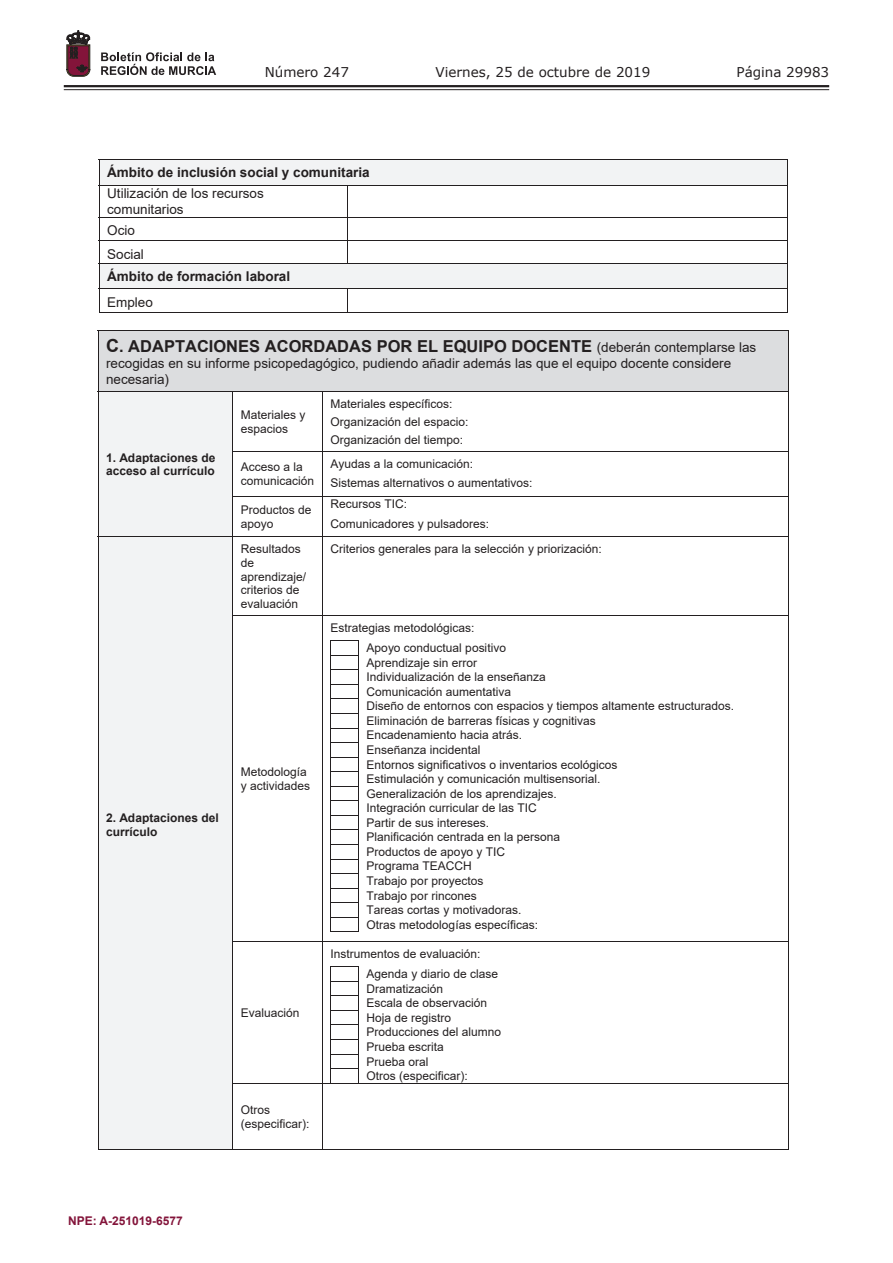
<style>
.page{position:relative;width:893px;height:1263px;background:#fff}
.page>*{position:absolute;margin:0;border:0;box-sizing:border-box;transform-origin:0 0}
.t1{font:700 16.5px "Arial";color:#231f20}
.t2{font:13.5px/15.5px "Arial";color:#231f20}
.t3{font:700 13.5px "Arial";color:#231f20}
.t4{font:13.5px "Verdana";color:#231f20}
.t5{font:12px/14.5px "Arial";color:#231f20}
.t6{font:700 12px/13.8px "Arial";color:#231f20}
.t7{font:700 12px "Arial";color:#83143a}
.s1{font-size:18px}
.s2{font-weight:400;font-size:13.5px}
</style>
<div class="page">
<hr style="left:64px;top:85px;width:765px;height:2px;background:#231f20">
<hr style="left:64px;top:89px;width:765px;height:1px;background:#231f20">
<svg style="left:101px;top:52px;width:115px;height:23px"></svg>
<svg style="left:67px;top:31px;width:23px;height:45px"></svg>
<div style="left:107px;top:160px;width:673px;height:25px;background:#f2f3f4"></div>
<hr style="left:99px;top:160px;width:689px;height:1px;background:#231f20">
<svg style="left:99px;top:161px;width:1px;height:24px"></svg>
<svg style="left:787px;top:161px;width:1px;height:24px"></svg>
<hr style="left:99px;top:185px;width:689px;height:1px;background:#231f20">
<hr style="left:99px;top:186px;width:1px;height:31px;background:#231f20">
<hr style="left:348px;top:186px;width:1px;height:31px;background:#231f20">
<hr style="left:787px;top:186px;width:1px;height:31px;background:#231f20">
<hr style="left:99px;top:217px;width:689px;height:1px;background:#231f20">
<hr style="left:99px;top:240px;width:689px;height:1px;background:#231f20">
<div style="left:100px;top:264px;width:687px;height:24px;background:#f2f3f4"></div>
<hr style="left:99px;top:263px;width:689px;height:1px;background:#231f20">
<hr style="left:99px;top:288px;width:689px;height:1px;background:#231f20">
<svg style="left:99px;top:218px;width:1px;height:94px"></svg>
<hr style="left:99px;top:312px;width:249px;height:1px;background:#231f20">
<hr style="left:348px;top:312px;width:439px;height:1px;background:#231f20">
<svg style="left:787px;top:218px;width:1px;height:95px"></svg>
<div style="left:106px;top:330px;width:675px;height:26px;background:#dcdddf"></div>
<div style="left:106px;top:356px;width:675px;height:15px;background:#dcdddf"></div>
<div style="left:106px;top:371px;width:675px;height:20px;background:#dcdddf"></div>
<hr style="left:98px;top:330px;width:691px;height:1px;background:#231f20">
<hr style="left:98px;top:330px;width:1px;height:61px;background:#231f20">
<hr style="left:788px;top:330px;width:1px;height:61px;background:#231f20">
<div style="left:98px;top:392px;width:134px;height:145px;background:#f2f3f4"></div>
<hr style="left:98px;top:391px;width:691px;height:1px;background:#231f20">
<hr style="left:98px;top:392px;width:1px;height:59px;background:#231f20">
<hr style="left:232px;top:392px;width:1px;height:59px;background:#231f20">
<hr style="left:322px;top:392px;width:1px;height:59px;background:#231f20">
<hr style="left:788px;top:392px;width:1px;height:59px;background:#231f20">
<hr style="left:232px;top:451px;width:557px;height:1px;background:#231f20">
<hr style="left:98px;top:452px;width:1px;height:44px;background:#231f20">
<hr style="left:232px;top:452px;width:1px;height:44px;background:#231f20">
<hr style="left:322px;top:452px;width:1px;height:44px;background:#231f20">
<hr style="left:788px;top:452px;width:1px;height:44px;background:#231f20">
<hr style="left:232px;top:496px;width:557px;height:1px;background:#231f20">
<hr style="left:98px;top:497px;width:1px;height:40px;background:#231f20">
<hr style="left:232px;top:497px;width:1px;height:40px;background:#231f20">
<hr style="left:322px;top:497px;width:1px;height:40px;background:#231f20">
<hr style="left:788px;top:497px;width:1px;height:40px;background:#231f20">
<div style="left:98px;top:537px;width:134px;height:612px;background:#f2f3f4"></div>
<hr style="left:98px;top:537px;width:691px;height:1px;background:#231f20">
<hr style="left:98px;top:537px;width:1px;height:78px;background:#231f20">
<hr style="left:232px;top:537px;width:1px;height:78px;background:#231f20">
<hr style="left:322px;top:537px;width:1px;height:78px;background:#231f20">
<hr style="left:788px;top:537px;width:1px;height:78px;background:#231f20">
<svg style="left:330px;top:640px;width:29px;height:292px"></svg>
<hr style="left:232px;top:615px;width:557px;height:1px;background:#231f20">
<hr style="left:98px;top:616px;width:1px;height:325px;background:#231f20">
<hr style="left:232px;top:616px;width:1px;height:325px;background:#231f20">
<hr style="left:322px;top:616px;width:1px;height:325px;background:#231f20">
<hr style="left:788px;top:616px;width:1px;height:325px;background:#231f20">
<svg style="left:330px;top:966px;width:29px;height:117px"></svg>
<hr style="left:232px;top:941px;width:557px;height:1px;background:#231f20">
<hr style="left:98px;top:942px;width:1px;height:141px;background:#231f20">
<hr style="left:232px;top:942px;width:1px;height:141px;background:#231f20">
<hr style="left:322px;top:942px;width:1px;height:141px;background:#231f20">
<hr style="left:788px;top:942px;width:1px;height:141px;background:#231f20">
<hr style="left:232px;top:1083px;width:557px;height:1px;background:#231f20">
<hr style="left:98px;top:1084px;width:1px;height:65px;background:#231f20">
<hr style="left:98px;top:1149px;width:134px;height:1px;background:#231f20">
<hr style="left:232px;top:1084px;width:1px;height:65px;background:#231f20">
<hr style="left:233px;top:1149px;width:89px;height:1px;background:#231f20">
<hr style="left:322px;top:1084px;width:1px;height:65px;background:#231f20">
<hr style="left:323px;top:1149px;width:465px;height:1px;background:#231f20">
<hr style="left:788px;top:1084px;width:1px;height:65px;background:#231f20">
<p class="t4" style="left:265px;top:62px;width:86px">Número 247</p>
<p class="t4" style="left:436px;top:62px;width:216px">Viernes, 25 de octubre de 2019</p>
<p class="t4" style="left:736px;top:62px;width:94px">Página 29983</p>
<p class="t3" style="left:107px;top:163px;width:264px">Ámbito de inclusión social y comunitaria</p>
<p class="t2" style="left:107px;top:186px;width:158px">Utilización de los recursos comunitarios</p>
<p class="t2" style="left:107px;top:219px;width:38px;line-height:23.2px">Ocio<br>Social</p>
<p class="t3" style="left:107px;top:267px;width:184px">Ámbito de formación laboral</p>
<p class="t2" style="left:107px;top:295px;width:47px">Empleo</p>
<h1 class="t1" style="left:106px;top:334px;width:652px"><span class="s1">C</span>. ADAPTACIONES ACORDADAS POR EL EQUIPO DOCENTE <span class="s2">(deberán contemplarse las</span></h1>
<p class="t2" style="left:106px;top:356px;width:627px">recogidas en su informe psicopedagógico, pudiendo añadir además las que el equipo docente considere necesaria)</p>
<p class="t6" style="left:106px;top:450px;width:111px">1. Adaptaciones de acceso al currículo</p>
<p class="t6" style="left:106px;top:811px;width:114px">2. Adaptaciones del currículo</p>
<p class="t5" style="left:241px;top:408px;width:66px;line-height:13.8px">Materiales y espacios</p>
<p class="t5" style="left:330px;top:394px;width:140px;line-height:18.3px">Materiales específicos:<br>Organización del espacio:<br>Organización del tiempo:</p>
<p class="t5" style="left:241px;top:460px;width:75px;line-height:13.8px">Acceso a la comunicación</p>
<p class="t5" style="left:330px;top:453px;width:204px;line-height:19.8px">Ayudas a la comunicación:<br>Sistemas alternativos o aumentativos:</p>
<p class="t5" style="left:241px;top:503px;width:72px;line-height:13.8px">Productos de apoyo</p>
<p class="t5" style="left:330px;top:494px;width:160px;line-height:19.8px">Recursos TIC:<br>Comunicadores y pulsadores:</p>
<p class="t5" style="left:241px;top:542px;width:67px;line-height:13.8px">Resultados de aprendizaje/ criterios de evaluación</p>
<p class="t5" style="left:330px;top:541px;width:273px">Criterios generales para la selección y priorización:</p>
<p class="t5" style="left:241px;top:765px;width:71px;line-height:13.8px">Metodología y actividades</p>
<p class="t5" style="left:241px;top:1005px;width:60px">Evaluación</p>
<p class="t5" style="left:241px;top:1103px;width:70px;line-height:13.8px">Otros (especificar):</p>
<p class="t5" style="left:367px;top:617px;width:141px;line-height:20.5px;text-indent:-36px">Estrategias metodológicas:<br>Apoyo conductual positivo</p>
<p class="t5" style="left:367px;top:655px;width:369px">Aprendizaje sin error<br>Individualización de la enseñanza<br>Comunicación aumentativa<br>Diseño de entornos con espacios y tiempos altamente estructurados.<br>Eliminación de barreras físicas y cognitivas<br>Encadenamiento hacia atrás.<br>Enseñanza incidental<br>Entornos significativos o inventarios ecológicos<br>Estimulación y comunicación multisensorial.<br>Generalización de los aprendizajes.<br>Integración curricular de las TIC<br>Partir de sus intereses.<br>Planificación centrada en la persona<br>Productos de apoyo y TIC<br>Programa TEACCH<br>Trabajo por proyectos<br>Trabajo por rincones<br>Tareas cortas y motivadoras.<br>Otras metodologías específicas:</p>
<p class="t5" style="left:367px;top:943px;width:133px;line-height:20.5px;text-indent:-36px">Instrumentos de evaluación:<br>Agenda y diario de clase</p>
<p class="t5" style="left:367px;top:981px;width:136px">Dramatización<br>Escala de observación<br>Hoja de registro<br>Producciones del alumno<br>Prueba escrita<br>Prueba oral<br>Otros (especificar):</p>
<p class="t7" style="left:68px;top:1212px;width:116px">NPE: A-251019-6577</p>
</div>
